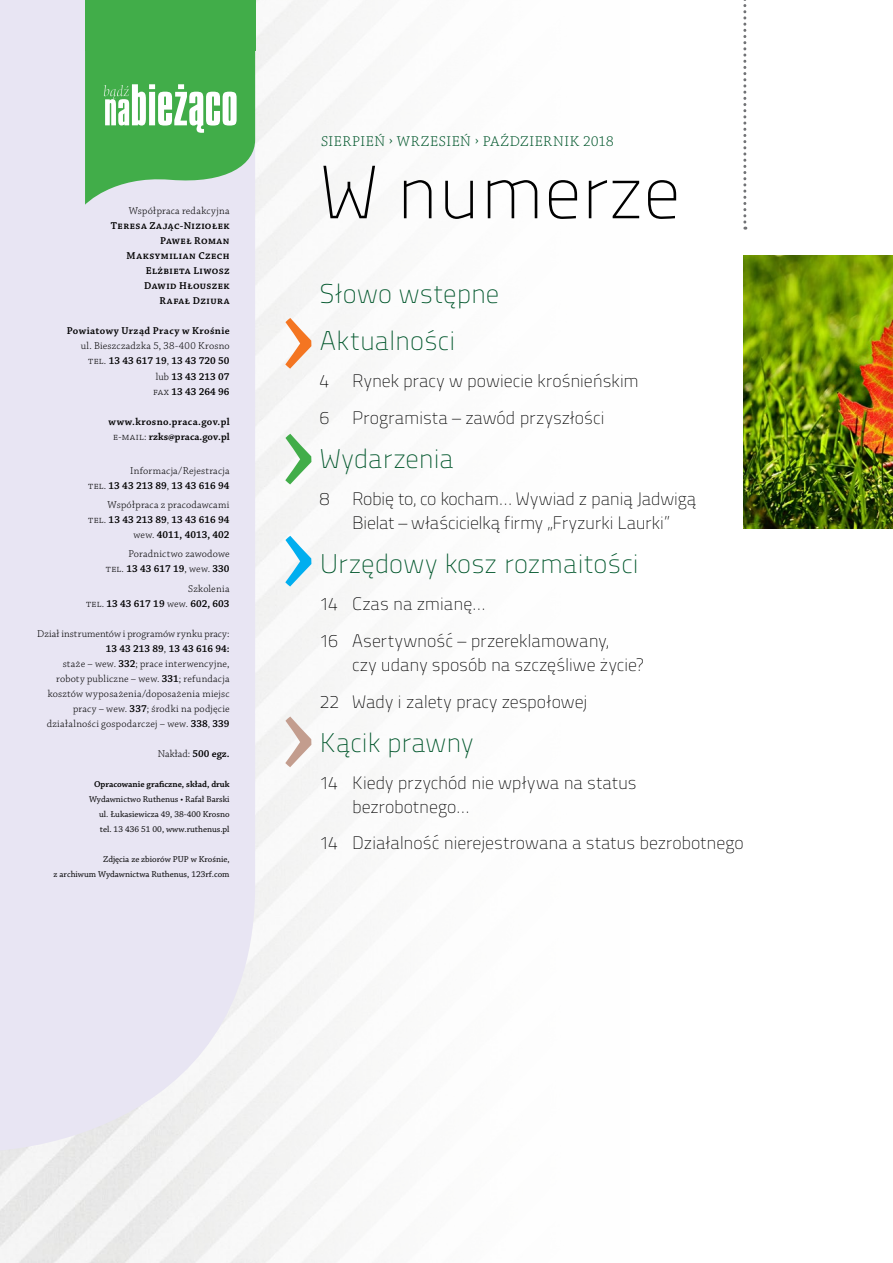
<style>
.page{position:relative;width:893px;height:1263px;background:#fff}
.page>*{position:absolute;margin:0;border:0;box-sizing:border-box;transform-origin:0 0}
.t1{font:75px "Titillium Title 12";color:#000}
.t2{font:27px/47.7px "Titillium Title 12";letter-spacing:.005em;color:#00562b}
.t3{font:18px/24px "Titillium Title 12";letter-spacing:-.005em;color:#000}
.t4{font:300 15px "Chaparral Pro";letter-spacing:.035em;color:#00562b}
.t5{font:300 10.5px/15px "Chaparral Pro";letter-spacing:.02em;color:#000;text-align:right}
.t6{font:600 10.5px/15px "Chaparral Pro";letter-spacing:.04em;color:#000;text-align:right}
.t7{font:9px/15px "Chaparral Pro";color:#000;text-align:justify}
.t8{font:600 9px "Chaparral Pro";color:#000}
.s1{font-weight:600}
.s2{font-weight:300}
</style>
<div class="page">
<img style="left:0;top:0;width:367px;height:1263px">
<svg style="left:743px;top:0;width:3px;height:230px"></svg>
<div style="left:0;top:0;width:255px;height:1151px;background:#e8e5f3"></div>
<svg style="left:85px;top:51px;width:170px;height:154px;background:#72bf7a"></svg>
<div style="left:85px;top:0;width:170px;height:51px;background:#41ad49"></div>
<svg style="left:285px;top:536px;width:26px;height:50px"></svg>
<svg style="left:285px;top:716px;width:26px;height:51px"></svg>
<svg style="left:285px;top:434px;width:26px;height:50px"></svg>
<svg style="left:285px;top:318px;width:26px;height:51px"></svg>
<img style="left:743px;top:255px;width:150px;height:273px">
<p class="t5" style="left:129px;top:204px;width:102px">Współpraca redakcyjna</p>
<p class="t6" style="left:111px;top:219px;width:120px">Teresa Zając-Niziołek<br>Paweł Roman<br>Maksymilian Czech<br>Elżbieta Liwosz<br>Dawid Hłouszek<br>Rafał Dziura</p>
<p class="t6" style="left:67px;top:324px;width:164px">Powiatowy Urząd Pracy w Krośnie</p>
<p class="t5" style="left:81px;top:339px;width:150px">ul. Bieszczadzka 5, 38-400 Krosno tel. <span class="s1">13 43 617 19</span>, <span class="s1">13 43 720 50 </span>lub <span class="s1">13 43 213 07<br></span>fax <span class="s1">13 43 264 96</span></p>
<p class="t6" style="left:109px;top:414px;width:123px;text-align:center">www.krosno.praca.gov.pl <span class="s2">e-mail:</span> rzks@praca.gov.pl</p>
<p class="t5" style="left:88px;top:463px;width:143px">Informacja/Rejestracja<br>tel. <span class="s1">13 43 213 89</span>, <span class="s1">13 43 616 94</span></p>
<p class="t5" style="left:88px;top:498px;width:143px">Współpraca z pracodawcami tel. <span class="s1">13 43 213 89</span>, <span class="s1">13 43 616 94 </span>wew. <span class="s1">4011, 4013, 402</span></p>
<p class="t5" style="left:106px;top:547px;width:125px">Poradnictwo zawodowe<br>tel. <span class="s1">13 43 617 19</span>, wew. <span class="s1">330</span></p>
<p class="t5" style="left:86px;top:581px;width:145px">Szkolenia<br>tel. <span class="s1">13 43 617 19</span> wew. <span class="s1">602, 603</span></p>
<p class="t5" style="left:37px;top:626px;width:194px">Dział instrumentów i programów rynku pracy:<br><span class="s1">13 43 213 89</span>, <span class="s1">13 43 616 94:<br></span>staże – wew. <span class="s1">332</span>; prace interwencyjne, roboty publiczne – wew. <span class="s1">331</span>; refundacja kosztów wyposażenia/doposażenia miejsc pracy – wew. <span class="s1">337</span>; środki na podjęcie działalności gospodarczej – wew. <span class="s1">338</span>, <span class="s1">339</span></p>
<p class="t5" style="left:158px;top:746px;width:73px">Nakład: <span class="s1">500 egz.</span></p>
<p class="t8" style="left:94px;top:778px;width:137px">Opracowanie graficzne, skład, druk</p>
<p class="t7" style="left:99px;top:791px;width:132px;text-indent:-10px">Wydawnictwo Ruthenus • Rafał Barski ul. Łukasiewicza 49, 38-400 Krosno tel. 13 436 51 00, www.ruthenus.pl</p>
<p class="t7" style="left:54px;top:851px;width:177px;text-align:right">Zdjęcia ze zbiorów PUP w Krośnie,<br>z archiwum Wydawnictwa Ruthenus, 123rf.com</p>
<h3 class="t4" style="left:321px;top:133px;width:294px">SIERPIEŃ › WRZESIEŃ › PAŹDZIERNIK 2018</h3>
<h1 class="t1" style="left:320px;top:142px;width:362px">W numerze</h1>
<h2 class="t2" style="left:320px;top:269px;width:181px">Słowo wstępne<br>Aktualności</h2>
<h3 class="t3" style="left:320px;top:368px;width:11px">4</h3>
<h3 class="t3" style="left:352px;top:368px;width:288px">Rynek pracy w powiecie krośnieńskim</h3>
<h3 class="t3" style="left:320px;top:405px;width:11px">6</h3>
<h3 class="t3" style="left:352px;top:405px;width:254px">Programista – zawód przyszłości</h3>
<h2 class="t2" style="left:320px;top:434px;width:136px">Wydarzenia</h2>
<h3 class="t3" style="left:320px;top:486px;width:11px">8</h3>
<h3 class="t3" style="left:352px;top:486px;width:346px">Robię to, co kocham… Wywiad z panią Jadwigą<br>Bielat – właścicielką firmy „Fryzurki Laurki”</h3>
<h2 class="t2" style="left:320px;top:539px;width:321px">Urzędowy kosz rozmaitości</h2>
<h3 class="t3" style="left:320px;top:585px;width:291px;line-height:36.8px">14 Czas na zmianę…<br>16 Asertywność – przereklamowany,</h3>
<h3 class="t3" style="left:320px;top:646px;width:325px;line-height:36.8px;text-indent:32px">czy udany sposób na szczęśliwe życie?<br>22 Wady i zalety pracy zespołowej</h3>
<h2 class="t2" style="left:320px;top:718px;width:156px">Kącik prawny</h2>
<h3 class="t3" style="left:352px;top:770px;width:286px;text-indent:-32px">14 Kiedy przychód nie wpływa na status bezrobotnego…</h3>
<h3 class="t3" style="left:320px;top:831px;width:426px">14 Działalność nierejestrowana a status bezrobotnego</h3>
</div>
